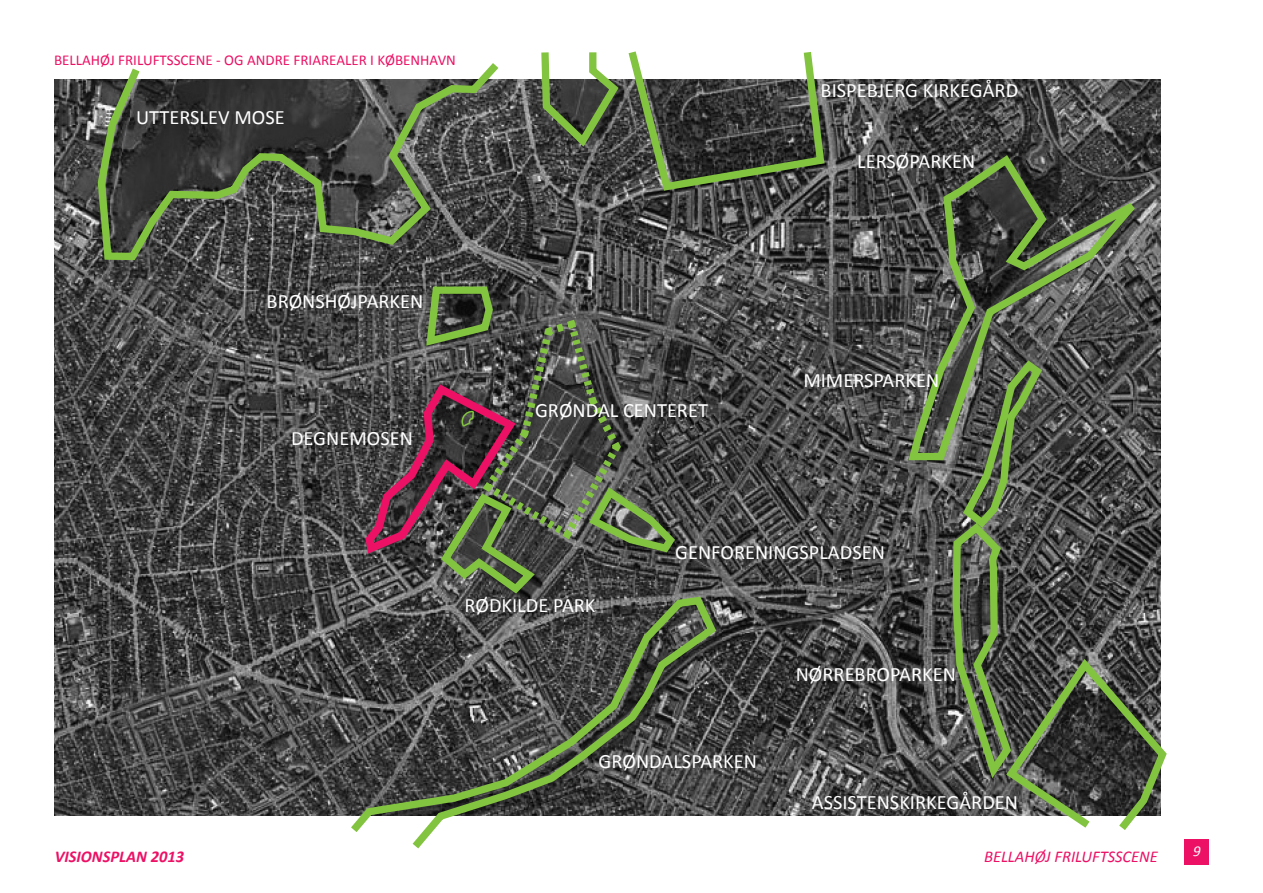
<style>
.page{position:relative;width:1263px;height:893px;background:#fff}
.page>*{position:absolute;margin:0;border:0;box-sizing:border-box;transform-origin:0 0}
.t1{font:20.4px "Calibri";color:#fff}
.t2{font:italic 16.5px "Calibri";color:#ec1165}
.t3{font:italic 700 16.5px "Calibri";color:#ec1165}
.t4{font:15px "Calibri";color:#ec1165}
.t5{font:italic 15px "Calibri";color:#fff}
</style>
<div class="page">
<img style="left:54px;top:79px;width:1107px;height:736px">
<svg style="left:94px;top:63px;width:412px;height:201px;background:#575c52"></svg>
<svg style="left:343px;top:593px;width:378px;height:256px;background:#63675f"></svg>
<svg style="left:904px;top:150px;width:257px;height:315px;background:#4f5648"></svg>
<svg style="left:537px;top:51px;width:291px;height:144px"></svg>
<svg style="left:947px;top:356px;width:220px;height:474px;background:#575e51"></svg>
<svg style="left:361px;top:282px;width:319px;height:316px;background:#534f49"></svg>
<div style="left:1185px;top:839px;width:24px;height:26px;background:#ec1165"></div>
<p class="t4" style="left:54px;top:53px;width:403px">BELLAHØJ FRILUFTSSCENE - OG ANDRE FRIAREALER I KØBENHAVN</p>
<p class="t1" style="left:136px;top:107px;width:150px">UTTERSLEV MOSE</p>
<p class="t1" style="left:820px;top:79px;width:199px">BISPEBJERG KIRKEGÅRD</p>
<p class="t1" style="left:857px;top:151px;width:120px">LERSØPARKEN</p>
<p class="t1" style="left:267px;top:290px;width:158px">BRØNSHØJPARKEN</p>
<p class="t1" style="left:291px;top:428px;width:123px">DEGNEMOSEN</p>
<p class="t1" style="left:535px;top:399px;width:174px">GRØNDAL CENTERET</p>
<p class="t1" style="left:803px;top:369px;width:137px">MIMERSPARKEN</p>
<p class="t1" style="left:464px;top:595px;width:133px">RØDKILDE PARK</p>
<p class="t1" style="left:675px;top:542px;width:211px">GENFORENINGSPLADSEN</p>
<p class="t1" style="left:796px;top:664px;width:162px">NØRREBROPARKEN</p>
<p class="t1" style="left:599px;top:751px;width:160px">GRØNDALSPARKEN</p>
<p class="t1" style="left:812px;top:792px;width:208px">ASSISTENSKIRKEGÅRDEN</p>
<p class="t3" style="left:55px;top:847px;width:131px">VISIONSPLAN 2013</p>
<p class="t2" style="left:984px;top:850px;width:175px">BELLAHØJ FRILUFTSSCENE</p>
<p class="t5" style="left:1193px;top:841px;width:9px">9</p>
</div>
